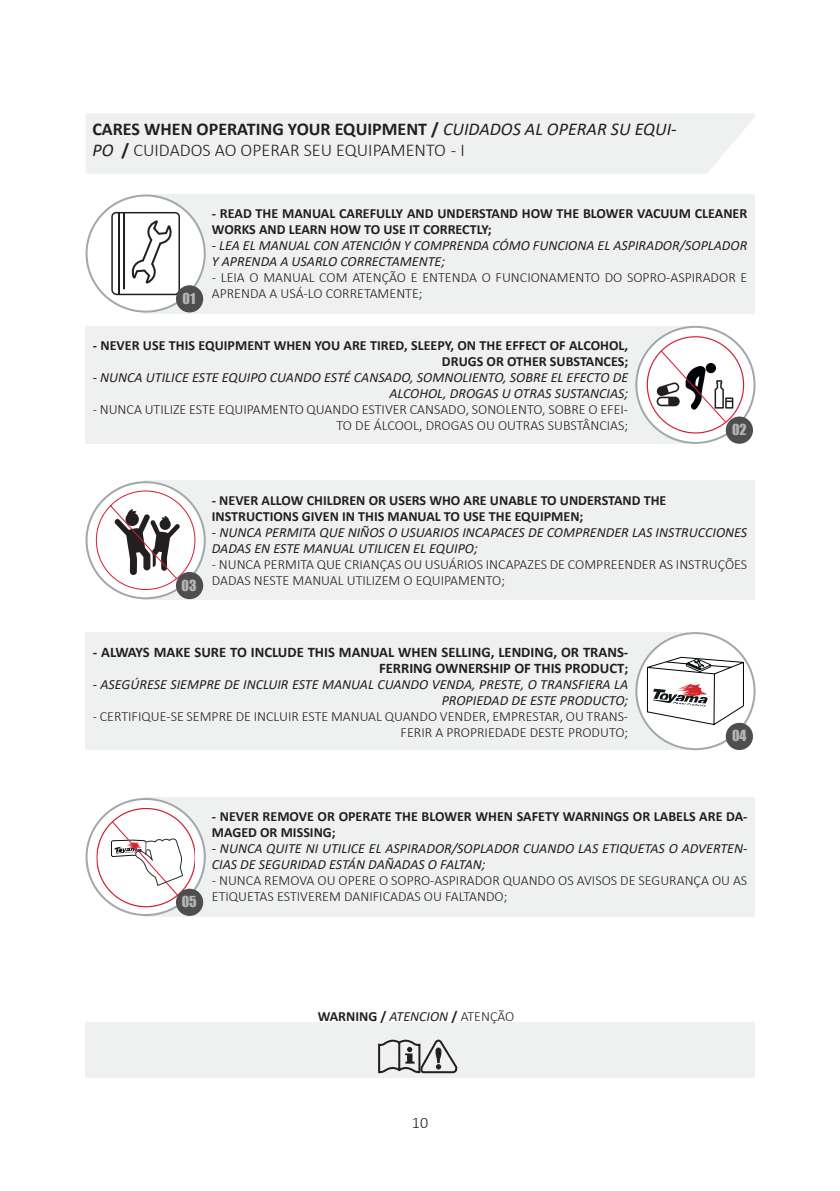
<style>
.page{position:relative;width:840px;height:1191px;background:#fff}
.page>*{position:absolute;margin:0;border:0;box-sizing:border-box;transform-origin:0 0}
.Titulo_Geral{font:700 18px/21.6px "Calibri";color:#231f20}
.t1{font:300 16px "Calibri";color:#231f20}
.t2{font:700 14.6px/16px "Calibri";color:#231f20;text-align:right}
.t3{font:300 14px/16px "Calibri";color:#231f20}
.t4{font:italic 14px/16px "Calibri";color:#231f20}
.t5{font:700 14px/16px "Calibri";color:#231f20}
.t6{font:14px "Impact";color:#b4b5b9}
.s1{font-weight:400;font-style:italic}
.s2{font-weight:300}
.s3{font-size:14px}
</style>
<div class="page">
<div style="left:143px;top:194px;width:611px;height:119px;background:#eff0f0"></div>
<div style="left:143px;top:480px;width:611px;height:120px;background:#eff0f0"></div>
<div style="left:144px;top:797px;width:610px;height:119px;background:#eff0f0"></div>
<div style="left:85px;top:326px;width:603px;height:118px;background:#eff0f0"></div>
<div style="left:85px;top:632px;width:603px;height:118px;background:#eff0f0"></div>
<div style="left:86px;top:195px;width:119px;height:117px;background:#fff;border-radius:50%"></div>
<svg style="left:111px;top:211px;width:69px;height:85px"></svg>
<div style="left:85px;top:194px;width:121px;height:119px;border:2px solid #a1a8ac;border-radius:50%"></div>
<svg style="left:86px;top:482px;width:119px;height:116px"></svg>
<svg style="left:95px;top:490px;width:101px;height:100px"></svg>
<div style="left:85px;top:481px;width:121px;height:118px;border:2px solid #a1a8ac;border-radius:50%"></div>
<svg style="left:86px;top:799px;width:119px;height:116px"></svg>
<svg style="left:96px;top:808px;width:99px;height:100px"></svg>
<div style="left:85px;top:798px;width:121px;height:118px;border:2px solid #a1a8ac;border-radius:50%"></div>
<div style="left:636px;top:327px;width:118px;height:116px;background:#fff;border-radius:50%"></div>
<svg style="left:645px;top:335px;width:99px;height:99px"></svg>
<div style="left:635px;top:326px;width:120px;height:118px;border:2px solid #a1a8ac;border-radius:50%"></div>
<div style="left:636px;top:633px;width:118px;height:116px;background:#fff;border-radius:50%"></div>
<svg style="left:646px;top:656px;width:98px;height:70px"></svg>
<div style="left:635px;top:632px;width:120px;height:118px;border:2px solid #a1a8ac;border-radius:50%"></div>
<div style="left:176px;top:285px;width:27px;height:27px;background:#4f4e4e;border-radius:50%"></div>
<div style="left:176px;top:572px;width:27px;height:27px;background:#4f4e4e;border-radius:50%"></div>
<div style="left:176px;top:888px;width:27px;height:28px;background:#4f4e4e;border-radius:50%"></div>
<div style="left:725px;top:416px;width:27px;height:28px;background:#4f4e4e;border-radius:50%"></div>
<div style="left:725px;top:723px;width:27px;height:27px;background:#4f4e4e;border-radius:50%"></div>
<div style="left:86px;top:114px;width:669px;height:60px;background:#eff0f0"></div>
<div style="left:85px;top:1021px;width:669px;height:56px;background:#eff0f0"></div>
<svg style="left:377px;top:1039px;width:82px;height:39px"></svg>
<p class="Titulo_Geral" style="left:92px;top:118px;width:585px">CARES WHEN OPERATING YOUR EQUIPMENT / <span class="s1">CUIDADOS AL OPERAR SU EQUI-<br>PO</span> / <span class="s2">CUIDADOS AO OPERAR SEU EQUIPAMENTO - I</span></p>
<p class="t6" style="left:182px;top:287px;width:14px">01</p>
<p class="t5" style="left:212px;top:205px;width:536px">- READ THE MANUAL CAREFULLY AND UNDERSTAND HOW THE BLOWER VACUUM CLEANER<br>WORKS AND LEARN HOW TO USE IT CORRECTLY;</p>
<p class="t4" style="left:212px;top:237px;width:536px">- LEA EL MANUAL CON ATENCIÓN Y COMPRENDA CÓMO FUNCIONA EL ASPIRADOR/SOPLADOR<br>Y APRENDA A USARLO CORRECTAMENTE;</p>
<p class="t3" style="left:212px;top:269px;width:536px">- LEIA O MANUAL COM ATENÇÃO E ENTENDA O FUNCIONAMENTO DO SOPRO-ASPIRADOR E<br>APRENDA A USÁ-LO CORRETAMENTE;</p>
<p class="t5" style="left:93px;top:337px;width:536px;text-align:right">- NEVER USE THIS EQUIPMENT WHEN YOU ARE TIRED, SLEEPY, ON THE EFFECT OF ALCOHOL,<br>DRUGS OR OTHER SUBSTANCES;</p>
<p class="t4" style="left:93px;top:369px;width:536px;text-align:right">- NUNCA UTILICE ESTE EQUIPO CUANDO ESTÉ CANSADO, SOMNOLIENTO, SOBRE EL EFECTO DE<br>ALCOHOL, DROGAS U OTRAS SUSTANCIAS;</p>
<p class="t3" style="left:93px;top:401px;width:536px;text-align:right">- NUNCA UTILIZE ESTE EQUIPAMENTO QUANDO ESTIVER CANSADO, SONOLENTO, SOBRE O EFEI-<br>TO DE ÁLCOOL, DROGAS OU OUTRAS SUBSTÂNCIAS;</p>
<p class="t6" style="left:731px;top:419px;width:16px">02</p>
<p class="t6" style="left:181px;top:574px;width:16px">03</p>
<p class="t5" style="left:212px;top:492px;width:455px">- NEVER ALLOW CHILDREN OR USERS WHO ARE UNABLE TO UNDERSTAND THE</p>
<p class="t5" style="left:212px;top:508px;width:373px">INSTRUCTIONS GIVEN IN THIS MANUAL TO USE THE EQUIPMEN;</p>
<p class="t4" style="left:212px;top:523px;width:536px">- NUNCA PERMITA QUE NIÑOS O USUARIOS INCAPACES DE COMPRENDER LAS INSTRUCCIONES<br>DADAS EN ESTE MANUAL UTILICEN EL EQUIPO;</p>
<p class="t3" style="left:212px;top:556px;width:536px">- NUNCA PERMITA QUE CRIANÇAS OU USUÁRIOS INCAPAZES DE COMPREENDER AS INSTRUÇÕES<br>DADAS NESTE MANUAL UTILIZEM O EQUIPAMENTO;</p>
<p class="t2" style="left:93px;top:643px;width:536px">- ALWAYS MAKE SURE TO INCLUDE THIS MANUAL WHEN SELLING, LENDING, OR TRANS-<br>FERRING OWNERSHIP OF THIS PRODUCT<span class="s3">;</span></p>
<p class="t4" style="left:93px;top:675px;width:536px;text-align:right">- ASEGÚRESE SIEMPRE DE INCLUIR ESTE MANUAL CUANDO VENDA, PRESTE, O TRANSFIERA LA<br>PROPIEDAD DE ESTE PRODUCTO;</p>
<p class="t3" style="left:93px;top:708px;width:536px;text-align:right">- CERTIFIQUE-SE SEMPRE DE INCLUIR ESTE MANUAL QUANDO VENDER, EMPRESTAR, OU TRANS-<br>FERIR A PROPRIEDADE DESTE PRODUTO;</p>
<p class="t6" style="left:731px;top:725px;width:16px">04</p>
<p class="t6" style="left:182px;top:890px;width:17px">05</p>
<p class="t5" style="left:212px;top:808px;width:536px">- NEVER REMOVE OR OPERATE THE BLOWER WHEN SAFETY WARNINGS OR LABELS ARE DA-<br>MAGED OR MISSING;</p>
<p class="t4" style="left:212px;top:840px;width:536px">- NUNCA QUITE NI UTILICE EL ASPIRADOR/SOPLADOR CUANDO LAS ETIQUETAS O ADVERTEN-<br>CIAS DE SEGURIDAD ESTÁN DAÑADAS O FALTAN;</p>
<p class="t3" style="left:212px;top:872px;width:536px">- NUNCA REMOVA OU OPERE O SOPRO-ASPIRADOR QUANDO OS AVISOS DE SEGURANÇA OU AS<br>ETIQUETAS ESTIVEREM DANIFICADAS OU FALTANDO;</p>
<p class="t5" style="left:317px;top:1008px;width:198px">WARNING / <span class="s1">ATENCION</span> / <span class="s2">ATENÇÃO</span></p>
<p class="t1" style="left:411px;top:1112px;width:18px">10</p>
</div>
